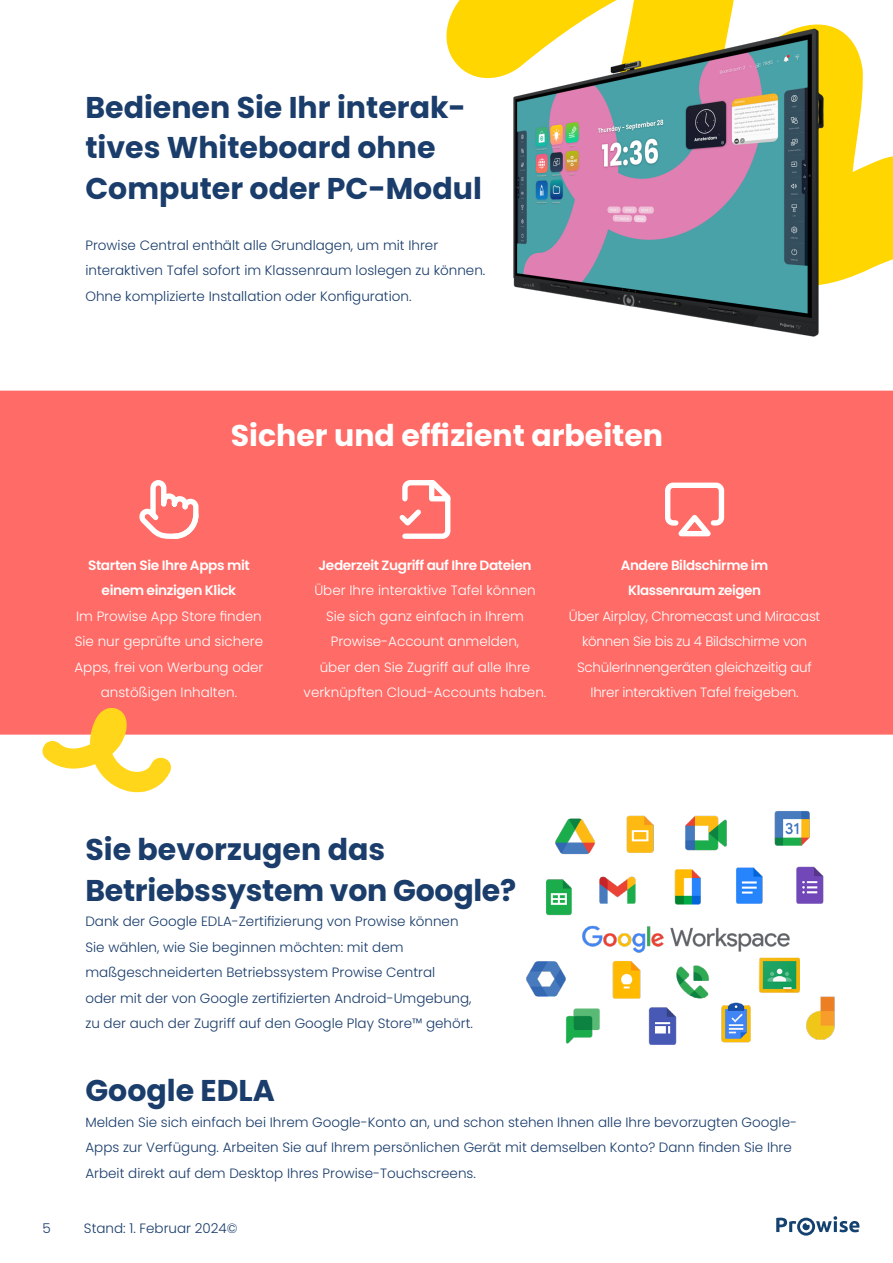
<style>
.page{position:relative;width:893px;height:1263px;background:#fff}
.page>*{position:absolute;margin:0;border:0;box-sizing:border-box;transform-origin:0 0}
.t1{font:700 30px/40.5px "Poppins";color:#1a3d6b}
.t2{font:700 30px "Poppins";color:#fff}
.t3{font:300 13.5px/25.5px "Poppins";color:#193c6b}
.t4{font:300 13.5px/25.5px "Poppins";color:#fff;text-align:center}
.t5{font:300 13.5px/25.5px "Poppins";letter-spacing:-.02em;color:#fff;text-align:center}
.t6{font:600 13.5px/25.5px "Poppins";letter-spacing:-.03em;color:#fff;text-align:center}
</style>
<div class="page">
<svg style="left:776px;top:1216px;width:83px;height:19px"></svg>
<svg style="left:446px;top:0;width:447px;height:284px"></svg>
<div style="left:0;top:391px;width:893px;height:344px;background:#ff6b66"></div>
<img style="left:526px;top:811px;width:309px;height:234px">
<svg style="left:42px;top:707px;width:130px;height:85px"></svg>
<svg style="left:139px;top:480px;width:60px;height:59px"></svg>
<svg style="left:395px;top:480px;width:58px;height:59px"></svg>
<div style="left:665px;top:483px;width:59px;height:43px;border:5px solid #fff;border-radius:5px"></div>
<svg style="left:670px;top:510px;width:49px;height:29px"></svg>
<img style="left:508px;top:25px;width:321px;height:312px">
<h1 class="t1" style="left:85px;top:87px;width:398px">Bedienen Sie Ihr interak&shy;tives Whiteboard ohne<br>Computer oder PC-Modul</h1>
<p class="t3" style="left:85px;top:232px;width:401px">Prowise Central enthält alle Grundlagen, um mit Ihrer interaktiven Tafel sofort im Klassenraum loslegen zu können.<br>Ohne komplizierte Installation oder Konfiguration.</p>
<h1 class="t2" style="left:231px;top:418px;width:434px">Sicher und effizient arbeiten</h1>
<p class="t6" style="left:88px;top:552px;width:163px">Starten Sie Ihre Apps mit einem einzigen Klick</p>
<p class="t4" style="left:74px;top:603px;width:190px">Im Prowise App Store finden<br>Sie nur geprüfte und sichere<br>Apps, frei von Werbung oder anstößigen Inhalten.</p>
<p class="t6" style="left:319px;top:552px;width:214px">Jederzeit Zugriff auf Ihre Dateien</p>
<p class="t4" style="left:304px;top:578px;width:244px">Über Ihre interaktive Tafel können<br>Sie sich ganz einfach in Ihrem<br>Prowise-Account anmelden,<br>über den Sie Zugriff auf alle Ihre verknüpften Cloud-Accounts haben.</p>
<p class="t6" style="left:621px;top:552px;width:149px">Andere Bildschirme im<br>Klassenraum zeigen</p>
<p class="t5" style="left:569px;top:603px;width:253px">Über Airplay, Chromecast und Miracast können Sie bis zu 4 Bildschirme von SchülerInnengeräten gleichzeitig auf Ihrer interaktiven Tafel freigeben.</p>
<h1 class="t1" style="left:85px;top:830px;width:432px">Sie bevorzugen das<br>Betriebssystem von Google?</h1>
<p class="t3" style="left:85px;top:909px;width:389px">Dank der Google EDLA-Zertifizierung von Prowise können Sie wählen, wie Sie beginnen möchten: mit dem maßgeschneiderten Betriebssystem Prowise Central<br>oder mit der von Google zertifizierten Android-Umgebung, zu der auch der Zugriff auf den Google Play Store™ gehört.</p>
<h1 class="t1" style="left:85px;top:1071px;width:191px">Google EDLA</h1>
<p class="t3" style="left:85px;top:1109px;width:713px">Melden Sie sich einfach bei Ihrem Google-Konto an, und schon stehen Ihnen alle Ihre bevorzugten Google-<br>Apps zur Verfügung. Arbeiten Sie auf Ihrem persönlichen Gerät mit demselben Konto? Dann finden Sie Ihre<br>Arbeit direkt auf dem Desktop Ihres Prowise-Touchscreens.</p>
<p class="t3" style="left:43px;top:1215px;width:10px">5</p>
<p class="t3" style="left:84px;top:1215px;width:155px">Stand: 1. Februar 2024©</p>
</div>
